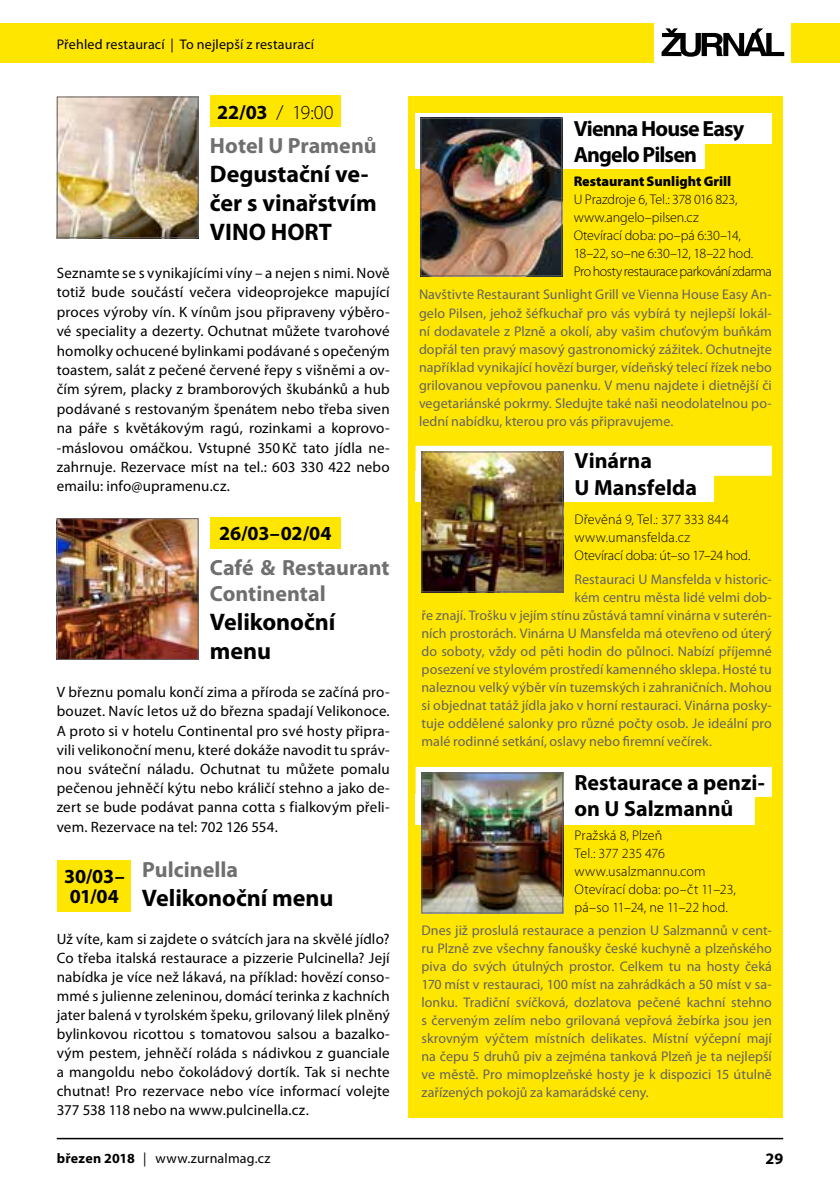
<style>
.page{position:relative;width:840px;height:1191px;background:#fff}
.page>*{position:absolute;margin:0;border:0;box-sizing:border-box;transform-origin:0 0}
.t1{font:700 24px/28.8px "Myriad Pro";color:#000}
.t2{font:700 22px/26.4px "Myriad Pro";color:#706f6f}
.t3{font:700 22px/26.4px "Myriad Pro";color:#000}
.t4{font:700 22px/26.4px "Myriad Pro";letter-spacing:-.04em;color:#000}
.t5{font:700 20px/20px "Myriad Pro";letter-spacing:-.005em;color:#000}
.t6{font:300 20px "Myriad Pro";color:#000}
.t7{font:700 16px "Myriad Pro";color:#000}
.t8{font:15px/19.4px "Myriad Pro";letter-spacing:.01em;color:#000;text-align:justify}
.t9{font:14px/18px "Myriad Pro";letter-spacing:.005em;color:#646363;text-align:justify}
.t10{font:300 14px/18px "Myriad Pro";letter-spacing:-.005em;color:#000}
.t11{font:14px "Myriad Pro";letter-spacing:.01em;color:#000}
.t12{font:900 14px "Myriad Pro";color:#000}
.s1{font-weight:700}
</style>
<div class="page">
<div style="left:0;top:23px;width:653px;height:39px;background:#ffe600"></div>
<div style="left:790px;top:23px;width:49px;height:39px;background:#ffe600"></div>
<svg style="left:661px;top:28px;width:122px;height:29px"></svg>
<hr style="left:57px;top:1137px;width:725px;height:2px;background:#000">
<div style="left:408px;top:96px;width:374px;height:1022px;background:#ffe600"></div>
<div style="left:415px;top:113px;width:356px;height:31px;background:#fff"></div>
<div style="left:415px;top:138px;width:289px;height:31px;background:#fff"></div>
<img style="left:422px;top:120px;width:138px;height:154px">
<div style="left:420px;top:118px;width:142px;height:158px;border:1px solid #646363"></div>
<div style="left:415px;top:471px;width:298px;height:31px;background:#fff"></div>
<div style="left:415px;top:446px;width:356px;height:30px;background:#fff"></div>
<img style="left:423px;top:453px;width:138px;height:137px">
<div style="left:421px;top:451px;width:142px;height:141px;border:1px solid #646363"></div>
<div style="left:210px;top:96px;width:130px;height:31px;background:#ffe600"></div>
<div style="left:210px;top:517px;width:130px;height:31px;background:#ffe600"></div>
<img style="left:59px;top:98px;width:137px;height:138px">
<div style="left:57px;top:96px;width:141px;height:142px;border:1px solid #646363"></div>
<img style="left:59px;top:520px;width:137px;height:138px">
<div style="left:57px;top:518px;width:141px;height:142px;border:1px solid #646363"></div>
<div style="left:57px;top:860px;width:73px;height:51px;background:#ffe600"></div>
<div style="left:415px;top:794px;width:339px;height:31px;background:#fff"></div>
<div style="left:415px;top:767px;width:356px;height:30px;background:#fff"></div>
<img style="left:423px;top:774px;width:138px;height:137px">
<div style="left:421px;top:772px;width:142px;height:141px;border:1px solid #646363"></div>
<p class="t11" style="left:57px;top:35px;width:259px">Přehled restaurací | To nejlepší z restaurací</p>
<h3 class="t6" style="left:217px;top:100px;width:118px"><span class="s1">22/03</span> / 19:00</h3>
<h2 class="t2" style="left:210px;top:132px;width:168px">Hotel U Pramenů</h2>
<h1 class="t1" style="left:210px;top:159px;width:168px">Degustační ve&shy;čer s vinařstvím<br>VINO HORT</h1>
<p class="t8" style="left:57px;top:263px;width:334px">Seznamte se s vynikajícími víny – a nejen s nimi. Nově totiž bude součástí večera videoprojekce mapující proces výroby vín. K vínům jsou připraveny výběro&shy;vé speciality a dezerty. Ochutnat můžete tvarohové homolky ochucené bylinkami podávané s opečeným toastem, salát z pečené červené řepy s višněmi a ov&shy;čím sýrem, placky z bramborových škubánků a hub podávané s restovaným špenátem nebo třeba siven na páře s květákovým ragú, rozinkami a koprovo--máslovou omáčkou. Vstupné 350Kč tato jídla ne&shy;zahrnuje. Rezervace míst na tel.: 603 330 422 nebo emailu: info@upramenu.cz.</p>
<h3 class="t5" style="left:219px;top:523px;width:114px">26/03–02/04</h3>
<h2 class="t2" style="left:210px;top:553px;width:181px">Café &amp; Restaurant<br>Continental</h2>
<h1 class="t1" style="left:210px;top:607px;width:127px">Velikonoční menu</h1>
<p class="t8" style="left:57px;top:682px;width:334px">V březnu pomalu končí zima a příroda se začíná pro&shy;bouzet. Navíc letos už do března spadají Velikonoce.<br>A proto si v hotelu Continental pro své hosty připra&shy;vili velikonoční menu, které dokáže navodit tu správ&shy;nou sváteční náladu. Ochutnat tu můžete pomalu pečenou jehněčí kýtu nebo králičí stehno a jako de&shy;zert se bude podávat panna cotta s fialkovým přeli&shy;vem. Rezervace na tel: 702 126 554.</p>
<h2 class="t2" style="left:142px;top:855px;width:97px">Pulcinella</h2>
<h1 class="t1" style="left:142px;top:882px;width:193px">Velikonoční menu</h1>
<p class="t8" style="left:57px;top:929px;width:334px">Už víte, kam si zajdete o svátcích jara na skvělé jídlo?<br>Co třeba italská restaurace a pizzerie Pulcinella? Její nabídka je více než lákavá, na příklad: hovězí conso&shy;mmé s julienne zeleninou, domácí terinka z kachních jater balená v tyrolském špeku, grilovaný lilek plněný bylinkovou ricottou s tomatovou salsou a bazalko&shy;vým pestem, jehněčí roláda s nádivkou z guanciale a mangoldu nebo čokoládový dortík. Tak si nechte chutnat! Pro rezervace nebo více informací volejte 377 538 118 nebo na www.pulcinella.cz.</p>
<h3 class="t5" style="left:64px;top:865px;width:62px">30/03–<br>01/04</h3>
<h2 class="t4" style="left:573px;top:114px;width:172px">Vienna House Easy<br>Angelo Pilsen</h2>
<p class="t12" style="left:573px;top:172px;width:159px">Restaurant Sunlight Grill</p>
<p class="t10" style="left:573px;top:190px;width:199px">U Prazdroje 6, Tel.: 378 016 823, www.angelo–pilsen.cz<br>Otevírací doba: po–pá 6:30–14,<br>18–22, so–ne 6:30–12, 18–22 hod.<br>Pro hosty restaurace parkování zdarma</p>
<p class="t9" style="left:419px;top:285px;width:354px">Navštivte Restaurant Sunlight Grill ve Vienna House Easy An&shy;gelo Pilsen, jehož šéfkuchař pro vás vybírá ty nejlepší lokál&shy;ní dodavatele z Plzně a okolí, aby vašim chuťovým buňkám dopřál ten pravý masový gastronomický zážitek. Ochutnejte například vynikající hovězí burger, vídeňský telecí řízek nebo grilovanou vepřovou panenku. V menu najdete i dietnější či vegetariánské pokrmy. Sledujte také naši neodolatelnou po&shy;lední nabídku, kterou pro vás připravujeme.</p>
<h2 class="t3" style="left:574px;top:447px;width:124px">Vinárna<br>U Mansfelda</h2>
<p class="t10" style="left:574px;top:510px;width:177px">Dřevěná 9, Tel.: 377 333 844 www.umansfelda.cz<br>Otevírací doba: út–so 17–24 hod.</p>
<p class="t9" style="left:574px;top:570px;width:199px">Restauraci U Mansfelda v historic-</p>
<p class="t9" style="left:574px;top:588px;width:199px">kém centru města lidé velmi dob-</p>
<p class="t9" style="left:421px;top:606px;width:351px">ře znají. Trošku v jejím stínu zůstává tamní vinárna v suterén-</p>
<p class="t9" style="left:421px;top:624px;width:351px">ních prostorách. Vinárna U Mansfelda má otevřeno od úterý</p>
<p class="t9" style="left:421px;top:642px;width:351px">do soboty, vždy od pěti hodin do půlnoci. Nabízí příjemné</p>
<p class="t9" style="left:421px;top:660px;width:351px">posezení ve stylovém prostředí kamenného sklepa. Hosté tu</p>
<p class="t9" style="left:421px;top:678px;width:351px">naleznou velký výběr vín tuzemských i zahraničních. Mohou</p>
<p class="t9" style="left:421px;top:696px;width:351px">si objednat tatáž jídla jako v horní restauraci. Vinárna posky-</p>
<p class="t9" style="left:421px;top:714px;width:352px">tuje oddělené salonky pro různé počty osob. Je ideální pro</p>
<p class="t9" style="left:421px;top:732px;width:292px">malé rodinné setkání, oslavy nebo firemní večírek.</p>
<h2 class="t3" style="left:574px;top:768px;width:192px">Restaurace a penzi&shy;on U Salzmannů</h2>
<p class="t10" style="left:574px;top:826px;width:163px">Pražská 8, Plzeň<br>Tel.: 377 235 476 www.usalzmannu.com<br>Otevírací doba: po–čt 11–23, pá–so 11–24, ne 11–22 hod.</p>
<p class="t9" style="left:421px;top:921px;width:352px">Dnes již proslulá restaurace a penzion U Salzmannů v cent&shy;ru Plzně zve všechny fanoušky české kuchyně a plzeňského piva do svých útulných prostor. Celkem tu na hosty čeká 170 míst v restauraci, 100 míst na zahrádkách a 50 míst v sa&shy;lonku. Tradiční svíčková, dozlatova pečené kachní stehno s červeným zelím nebo grilovaná vepřová žebírka jsou jen skrovným výčtem místních delikates. Místní výčepní mají na čepu 5 druhů piv a zejména tanková Plzeň je ta nejlepší ve městě. Pro mimoplzeňské hosty je k dispozici 15 útulně zařízených pokojů za kamarádské ceny.</p>
<p class="t11" style="left:57px;top:1149px;width:215px"><span class="s1">březen 2018</span> | www.zurnalmag.cz</p>
<p class="t7" style="left:765px;top:1148px;width:19px">29</p>
</div>
